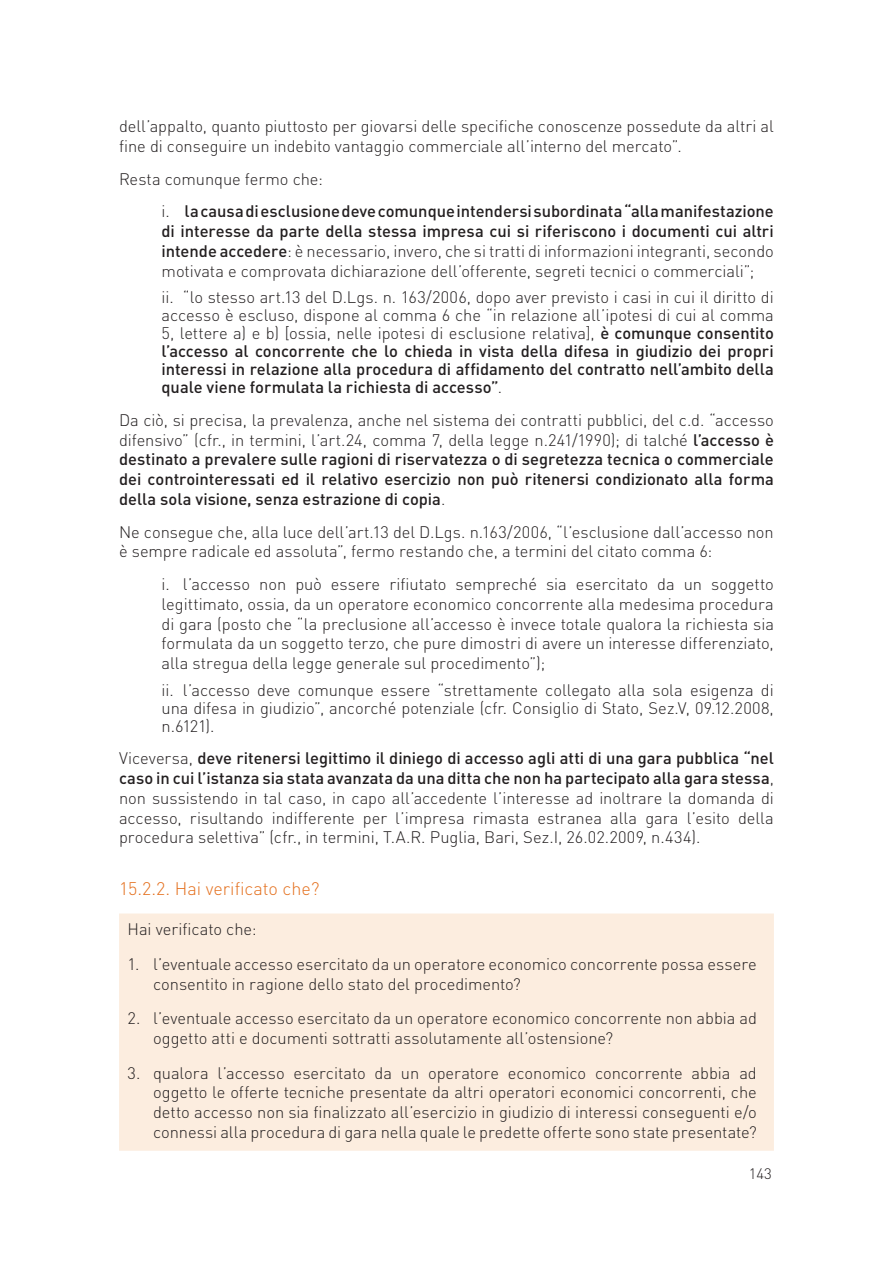
<style>
.page{position:relative;width:893px;height:1263px;background:#fff}
.page>*{position:absolute;margin:0;border:0;box-sizing:border-box;transform-origin:0 0}
.SOTTOTITOLO_PARAGRAF{font:300 18px "DIN";color:#e4701e}
.TESTO{font:300 16.5px/19.8px "DIN";letter-spacing:-.005em;color:#231f20}
.PARAGRAFO_lettera_i{font:500 16.5px/18px "DIN";color:#231f20;text-align:justify}
.PARAGRAFO_lettera_i-2{font:300 16.5px/19.8px "DIN";letter-spacing:-.005em;color:#231f20;text-align:justify}
.PARAGRAFO_numeri_b{font:300 16.5px/19.8px "DIN";letter-spacing:-.005em;color:#231f20}
.TESTO-2{font:500 16.5px/19.8px "DIN";color:#231f20;text-align:justify}
.PARAGRAFO_numeri_a_p{font:300 16.5px/19.8px "DIN";letter-spacing:-.005em;color:#231f20}
.t1{font:300 15px "DIN";color:#231f20}
.s1{font-weight:300}
.s2{font-weight:500}
</style>
<div class="page">
<div style="left:119px;top:913px;width:655px;height:238px;background:#fceddf"></div>
<p class="TESTO" style="left:119px;top:116px;width:656px">dell’appalto, quanto piuttosto per giovarsi delle specifiche conoscenze possedute da altri al fine di conseguire un indebito vantaggio commerciale all’interno del mercato”.</p>
<p class="TESTO" style="left:119px;top:169px;width:206px">Resta comunque fermo che:</p>
<p class="PARAGRAFO_lettera_i" style="left:162px;top:201px;width:614px;line-height:19.8px"><span class="s1">i.</span> la causa di esclusione deve comunque intendersi subordinata “alla manifestazione di interesse da parte della stessa impresa cui si riferiscono i documenti cui altri intende accedere<span class="s1">: è necessario, invero, che si tratti di informazioni integranti, secondo motivata e comprovata dichiarazione dell’offerente, segreti tecnici o commerciali”;</span></p>
<p class="PARAGRAFO_lettera_i" style="left:162px;top:288px;width:614px"><span class="s1">ii. “lo stesso art.13 del D.Lgs. n. 163/2006, dopo aver previsto i casi in cui il diritto di accesso è escluso, dispone al comma 6 che “in relazione all’ipotesi di cui al comma 5, lettere a) e b) [ossia, nelle ipotesi di esclusione relativa],</span> è comunque consentito l’accesso al concorrente che lo chieda in vista della difesa in giudizio dei propri interessi in relazione alla procedura di affidamento del contratto nell’ambito della quale viene formulata la richiesta di accesso”<span class="s1">.</span></p>
<p class="TESTO-2" style="left:119px;top:409px;width:656px"><span class="s1">Da ciò, si precisa, la prevalenza, anche nel sistema dei contratti pubblici, del c.d. “accesso difensivo” (cfr., in termini, l’art.24, comma 7, della legge n.241/1990); di talché</span> l’accesso è destinato a prevalere sulle ragioni di riservatezza o di segretezza tecnica o commerciale dei controinteressati ed il relativo esercizio non può ritenersi condizionato alla forma della sola visione, senza estrazione di copia<span class="s1">.</span></p>
<p class="TESTO" style="left:119px;top:521px;width:656px">Ne consegue che, alla luce dell’art.13 del D.Lgs. n.163/2006, “l’esclusione dall’accesso non è sempre radicale ed assoluta”, fermo restando che, a termini del citato comma 6:</p>
<p class="PARAGRAFO_lettera_i-2" style="left:162px;top:574px;width:614px">i. l’accesso non può essere rifiutato sempreché sia esercitato da un soggetto legittimato, ossia, da un operatore economico concorrente alla medesima procedura di gara (posto che “la preclusione all’accesso è invece totale qualora la richiesta sia formulata da un soggetto terzo, che pure dimostri di avere un interesse differenziato, alla stregua della legge generale sul procedimento”);</p>
<p class="PARAGRAFO_lettera_i-2" style="left:162px;top:680px;width:614px;line-height:18px">ii. l’accesso deve comunque essere “strettamente collegato alla sola esigenza di una difesa in giudizio”, ancorché potenziale (cfr. Consiglio di Stato, Sez.V, 09.12.2008, n.6121).</p>
<p class="TESTO" style="left:119px;top:748px;width:656px;text-align:justify">Viceversa, <span class="s2">deve ritenersi legittimo il diniego di accesso agli atti di una gara pubblica “nel caso in cui l’istanza sia stata avanzata da una ditta che non ha partecipato alla gara stessa</span>, non sussistendo in tal caso, in capo all’accedente l’interesse ad inoltrare la domanda di accesso, risultando indifferente per l’impresa rimasta estranea alla gara l’esito della procedura selettiva” (cfr., in termini, T.A.R. Puglia, Bari, Sez.I, 26.02.2009, n.434).</p>
<p class="SOTTOTITOLO_PARAGRAF" style="left:119px;top:877px;width:202px">15.2.2. Hai verificato che?</p>
<p class="TESTO" style="left:128px;top:919px;width:131px">Hai verificato che:</p>
<p class="PARAGRAFO_numeri_a_p" style="left:153px;top:954px;width:605px;text-indent:-26px">1. l’eventuale accesso esercitato da un operatore economico concorrente possa essere consentito in ragione dello stato del procedimento?</p>
<p class="PARAGRAFO_numeri_b" style="left:153px;top:1008px;width:605px;text-indent:-26px">2. l’eventuale accesso esercitato da un operatore economico concorrente non abbia ad oggetto atti e documenti sottratti assolutamente all’ostensione?</p>
<p class="PARAGRAFO_numeri_b" style="left:153px;top:1062px;width:605px;text-align:justify;text-indent:-26px">3. qualora l’accesso esercitato da un operatore economico concorrente abbia ad oggetto le offerte tecniche presentate da altri operatori economici concorrenti, che detto accesso non sia finalizzato all’esercizio in giudizio di interessi conseguenti e/o connessi alla procedura di gara nella quale le predette offerte sono state presentate?</p>
<p class="t1" style="left:749px;top:1164px;width:25px">143</p>
</div>
